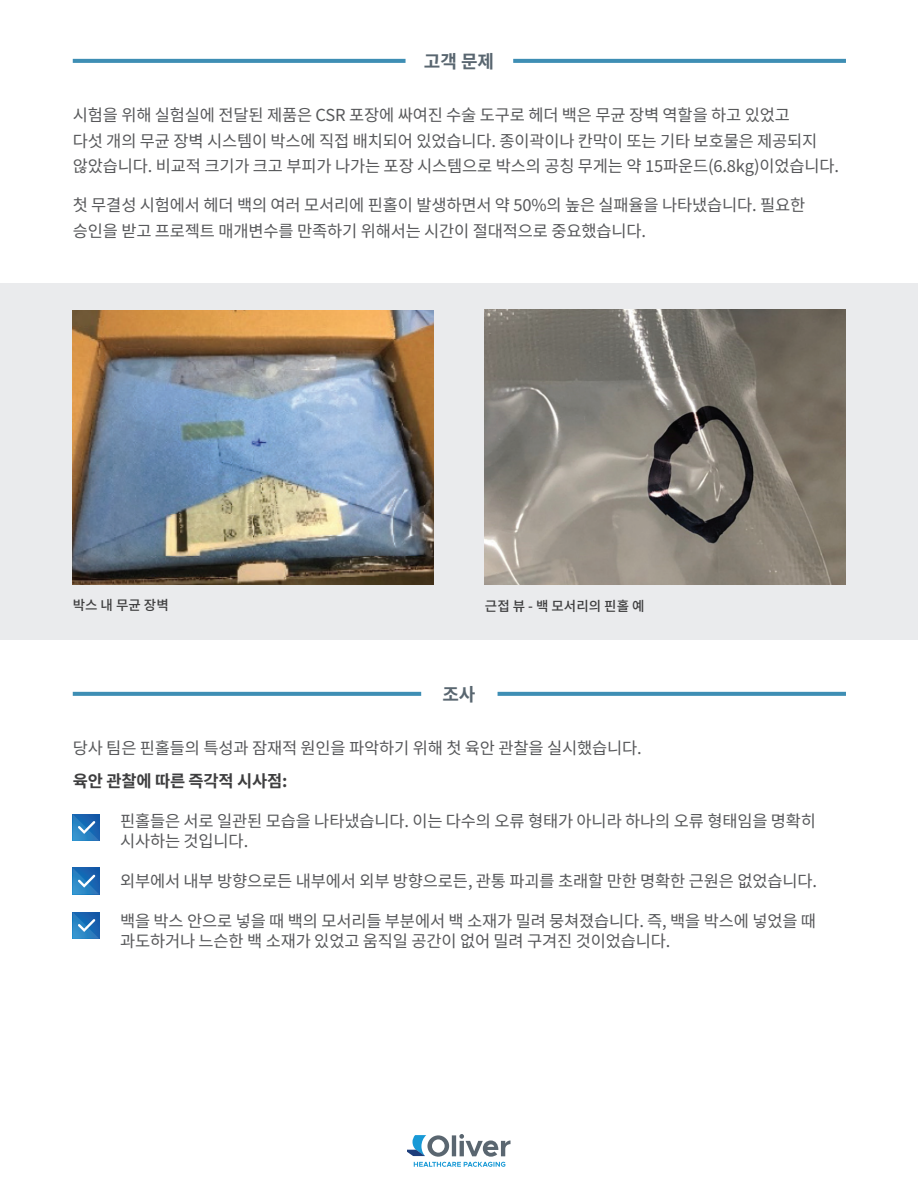
<style>
.page{position:relative;width:918px;height:1188px;background:#fff}
.page>*{position:absolute;margin:0;border:0;box-sizing:border-box;transform-origin:0 0}
.t1{font:700 18px "Source Han Sans K";color:#596670}
.t2{font:16.5px/25.5px "Source Han Sans K";letter-spacing:-.01em;color:#57585a}
.t3{font:700 16.5px "Source Han Sans K";letter-spacing:-.01em;color:#3e3e3f}
.t4{font:500 13.5px "Source Han Sans K";color:#3e3e3f}
</style>
<div class="page">
<div style="left:0;top:283px;width:918px;height:357px;background:#eaebed"></div>
<img style="left:73px;top:310px;width:360px;height:275px">
<img style="left:485px;top:310px;width:360px;height:275px">
<svg style="left:407px;top:1134px;width:104px;height:33px"></svg>
<svg style="left:73px;top:814px;width:26px;height:27px"></svg>
<svg style="left:73px;top:868px;width:26px;height:26px"></svg>
<svg style="left:73px;top:912px;width:26px;height:27px"></svg>
<svg style="left:73px;top:59px;width:333px;height:4px"></svg>
<svg style="left:73px;top:692px;width:348px;height:4px"></svg>
<svg style="left:498px;top:692px;width:348px;height:4px"></svg>
<svg style="left:513px;top:59px;width:333px;height:4px"></svg>
<p class="t1" style="left:424px;top:52px;width:72px">고객 문제</p>
<p class="t2" style="left:73px;top:103px;width:768px">시험을 위해 실험실에 전달된 제품은 CSR 포장에 싸여진 수술 도구로 헤더 백은 무균 장벽 역할을 하고 있었고<br>다섯 개의 무균 장벽 시스템이 박스에 직접 배치되어 있었습니다. 종이곽이나 칸막이 또는 기타 보호물은 제공되지 않았습니다. 비교적 크기가 크고 부피가 나가는 포장 시스템으로 박스의 공칭 무게는 약 15파운드(6.8kg)이었습니다.</p>
<p class="t2" style="left:73px;top:193px;width:734px">첫 무결성 시험에서 헤더 백의 여러 모서리에 핀홀이 발생하면서 약 50%의 높은 실패율을 나타냈습니다. 필요한 승인을 받고 프로젝트 매개변수를 만족하기 위해서는 시간이 절대적으로 중요했습니다.</p>
<p class="t4" style="left:73px;top:597px;width:98px">박스 내 무균 장벽</p>
<p class="t4" style="left:485px;top:599px;width:161px">근접 뷰 - 백 모서리의 핀홀 예</p>
<p class="t1" style="left:442px;top:685px;width:35px">조사</p>
<p class="t2" style="left:73px;top:735px;width:570px">당사 팀은 핀홀들의 특성과 잠재적 원인을 파악하기 위해 첫 육안 관찰을 실시했습니다.</p>
<p class="t3" style="left:73px;top:772px;width:216px">육안 관찰에 따른 즉각적 시사점:</p>
<p class="t2" style="left:120px;top:812px;width:698px;line-height:19.8px">핀홀들은 서로 일관된 모습을 나타냈습니다. 이는 다수의 오류 형태가 아니라 하나의 오류 형태임을 명확히 시사하는 것입니다.</p>
<p class="t2" style="left:120px;top:869px;width:699px">외부에서 내부 방향으로든 내부에서 외부 방향으로든, 관통 파괴를 초래할 만한 명확한 근원은 없었습니다.</p>
<p class="t2" style="left:120px;top:912px;width:698px;line-height:19.8px">백을 박스 안으로 넣을 때 백의 모서리들 부분에서 백 소재가 밀려 뭉쳐졌습니다. 즉, 백을 박스에 넣었을 때 과도하거나 느슨한 백 소재가 있었고 움직일 공간이 없어 밀려 구겨진 것이었습니다.</p>
</div>
